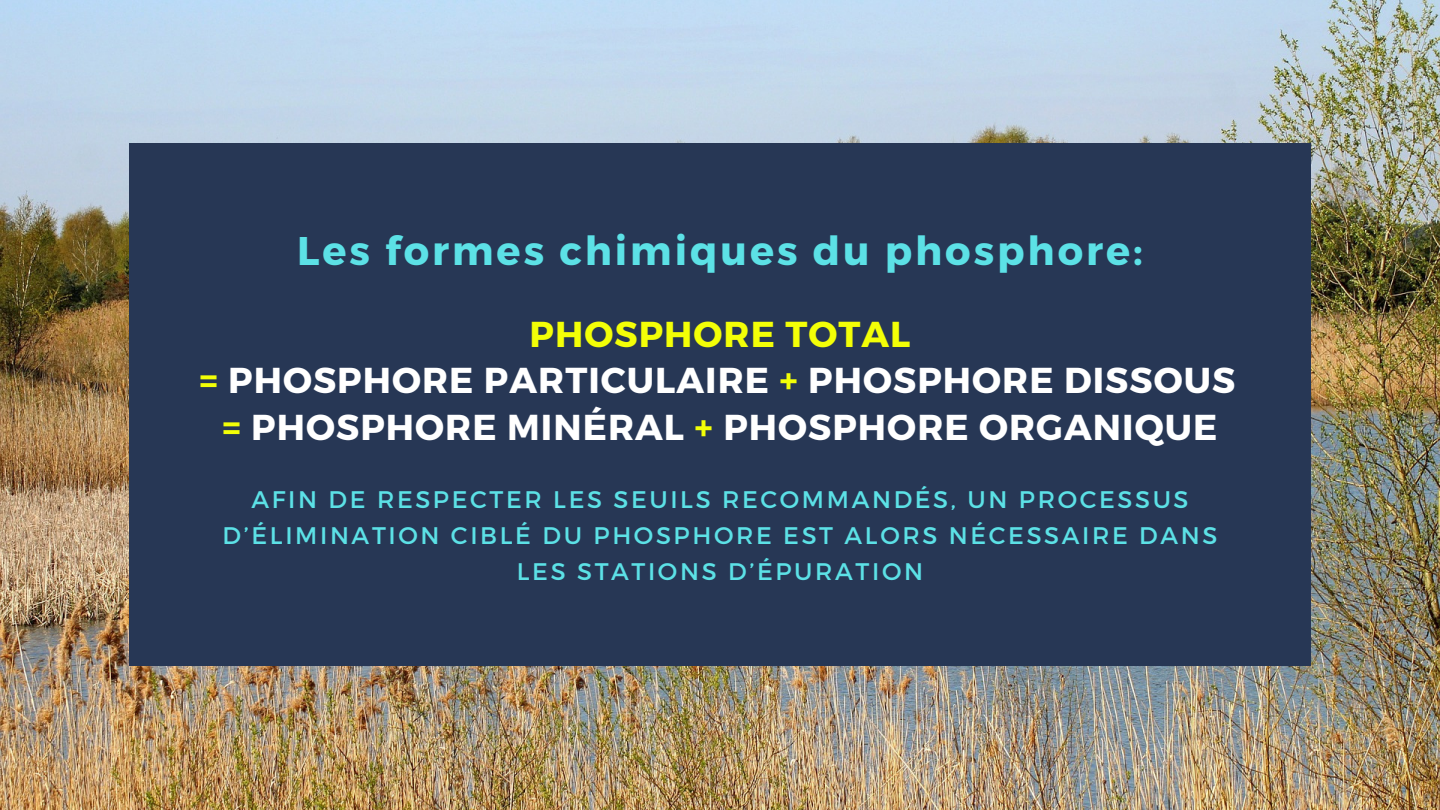
<style>
.page{position:relative;width:1440px;height:810px;background:#fff}
.page>*{position:absolute;margin:0;border:0;box-sizing:border-box;transform-origin:0 0}
.t1{font:700 40px "Montserrat";letter-spacing:.075em;color:#5ce1e6}
.t2{font:700 36px/46.5px "Montserrat";letter-spacing:.03em;color:#fff;text-align:center}
.t3{font:24px/36px "Montserrat";letter-spacing:.11em;color:#5ce1e6;text-align:center}
.s1{color:#f3ff07}
</style>
<div class="page">
<img style="left:0;top:0;width:1440px;height:810px">
<div style="left:129px;top:144px;width:1182px;height:522px;background:#273755"></div>
<h1 class="t1" style="left:297px;top:225px;width:847px">Les formes chimiques du phosphore:</h1>
<h2 class="t2" style="left:199px;top:309px;width:1037px"><span class="s1">PHOSPHORE TOTAL<br>=</span> PHOSPHORE PARTICULAIRE <span class="s1">+</span> PHOSPHORE DISSOUS <span class="s1">=</span> PHOSPHORE MINÉRAL <span class="s1">+</span> PHOSPHORE ORGANIQUE</h2>
<p class="t3" style="left:223px;top:480px;width:996px">AFIN DE RESPECTER LES SEUILS RECOMMANDÉS, UN PROCESSUS<br>D’ÉLIMINATION CIBLÉ DU PHOSPHORE EST ALORS NÉCESSAIRE DANS<br>LES STATIONS D’ÉPURATION</p>
</div>
